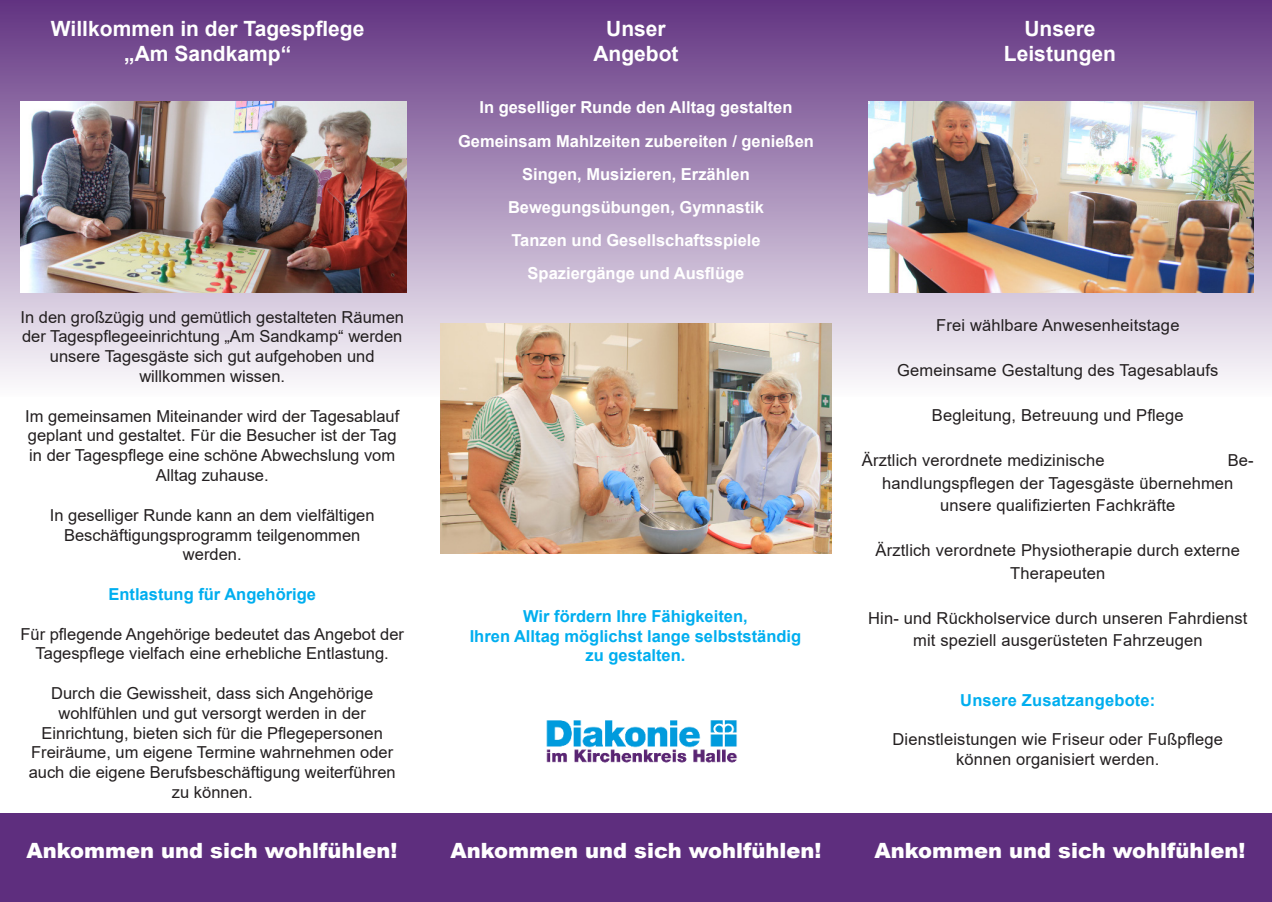
<style>
.page{position:relative;width:1272px;height:902px;background:#fff}
.page>*{position:absolute;margin:0;border:0;box-sizing:border-box;transform-origin:0 0}
.t1{font:900 21px "Arial";color:#fff}
.t2{font:700 21px/25.2px "Arial";color:#fff;text-align:center}
.t3{font:16.5px/19.8px "Arial";color:#231f20;text-align:center}
.t4{font:700 16.5px/33px "Arial";color:#fff;text-align:center}
.t5{font:700 16.5px/19.8px "Arial";color:#00aeef;text-align:center}
</style>
<div class="page">
<img style="left:546px;top:720px;width:192px;height:43px">
<div style="left:0;top:813px;width:1271px;height:88px;background:#5e2e7e"></div>
<div style="left:0;top:0;width:1271px;height:397px;background:linear-gradient(to bottom,#623381,#fcfcfc)"></div>
<img style="left:21px;top:101px;width:385px;height:191px">
<img style="left:868px;top:101px;width:385px;height:191px">
<img style="left:440px;top:323px;width:391px;height:230px">
<p class="t2" style="left:51px;top:16px;width:315px">Willkommen in der Tagespflege „Am Sandkamp“</p>
<p class="t2" style="left:593px;top:18px;width:87px">Unser<br>Angebot</p>
<p class="t2" style="left:1003px;top:18px;width:114px">Unsere<br>Leistungen</p>
<p class="t4" style="left:458px;top:93px;width:357px">In geselliger Runde den Alltag gestalten Gemeinsam Mahlzeiten zubereiten / genießen Singen, Musizieren, Erzählen Bewegungsübungen, Gymnastik<br>Tanzen und Gesellschaftsspiele Spaziergänge und Ausflüge</p>
<p class="t3" style="left:20px;top:307px;width:385px">In den großzügig und gemütlich gestalteten Räumen der Tagespflegeeinrichtung „Am Sandkamp“ werden unsere Tagesgäste sich gut aufgehoben und willkommen wissen.</p>
<p class="t3" style="left:25px;top:406px;width:375px">Im gemeinsamen Miteinander wird der Tagesablauf geplant und gestaltet. Für die Besucher ist der Tag in der Tagespflege eine schöne Abwechslung vom Alltag zuhause.</p>
<p class="t3" style="left:50px;top:505px;width:326px">In geselliger Runde kann an dem vielfältigen<br>Beschäftigungsprogramm teilgenommen werden.</p>
<p class="t5" style="left:108px;top:585px;width:209px">Entlastung für Angehörige</p>
<p class="t3" style="left:20px;top:623px;width:385px">Für pflegende Angehörige bedeutet das Angebot der<br>Tagespflege vielfach eine erhebliche Entlastung.</p>
<p class="t3" style="left:29px;top:683px;width:368px">Durch die Gewissheit, dass sich Angehörige wohlfühlen und gut versorgt werden in der Einrichtung, bieten sich für die Pflegepersonen Freiräume, um eigene Termine wahrnehmen oder auch die eigene Berufsbeschäftigung weiterführen zu können.</p>
<p class="t1" style="left:26px;top:842px;width:372px">Ankommen und sich wohlfühlen!</p>
<p class="t5" style="left:469px;top:607px;width:333px">Wir fördern Ihre Fähigkeiten,<br>Ihren Alltag möglichst lange selbstständig zu gestalten.</p>
<p class="t3" style="left:936px;top:317px;width:245px">Frei wählbare Anwesenheitstage</p>
<p class="t3" style="left:897px;top:362px;width:323px">Gemeinsame Gestaltung des Tagesablaufs</p>
<p class="t3" style="left:931px;top:405px;width:253px">Begleitung, Betreuung und Pflege</p>
<p class="t3" style="left:861px;top:452px;width:244px">Ärztlich verordnete medizinische</p>
<p class="t3" style="left:1227px;top:452px;width:27px">Be-</p>
<p class="t3" style="left:882px;top:472px;width:353px">handlungspflegen der Tagesgäste übernehmen</p>
<p class="t3" style="left:940px;top:495px;width:237px">unsere qualifizierten Fachkräfte</p>
<p class="t3" style="left:875px;top:540px;width:366px;line-height:22.5px">Ärztlich verordnete Physiotherapie durch externe<br>Therapeuten</p>
<p class="t3" style="left:868px;top:606px;width:381px;line-height:22.5px">Hin- und Rückholservice durch unseren Fahrdienst mit speziell ausgerüsteten Fahrzeugen</p>
<p class="t5" style="left:960px;top:691px;width:197px">Unsere Zusatzangebote:</p>
<p class="t3" style="left:892px;top:729px;width:332px">Dienstleistungen wie Friseur oder Fußpflege können organisiert werden.</p>
<p class="t1" style="left:450px;top:842px;width:372px">Ankommen und sich wohlfühlen!</p>
<p class="t1" style="left:874px;top:842px;width:372px">Ankommen und sich wohlfühlen!</p>
</div>
